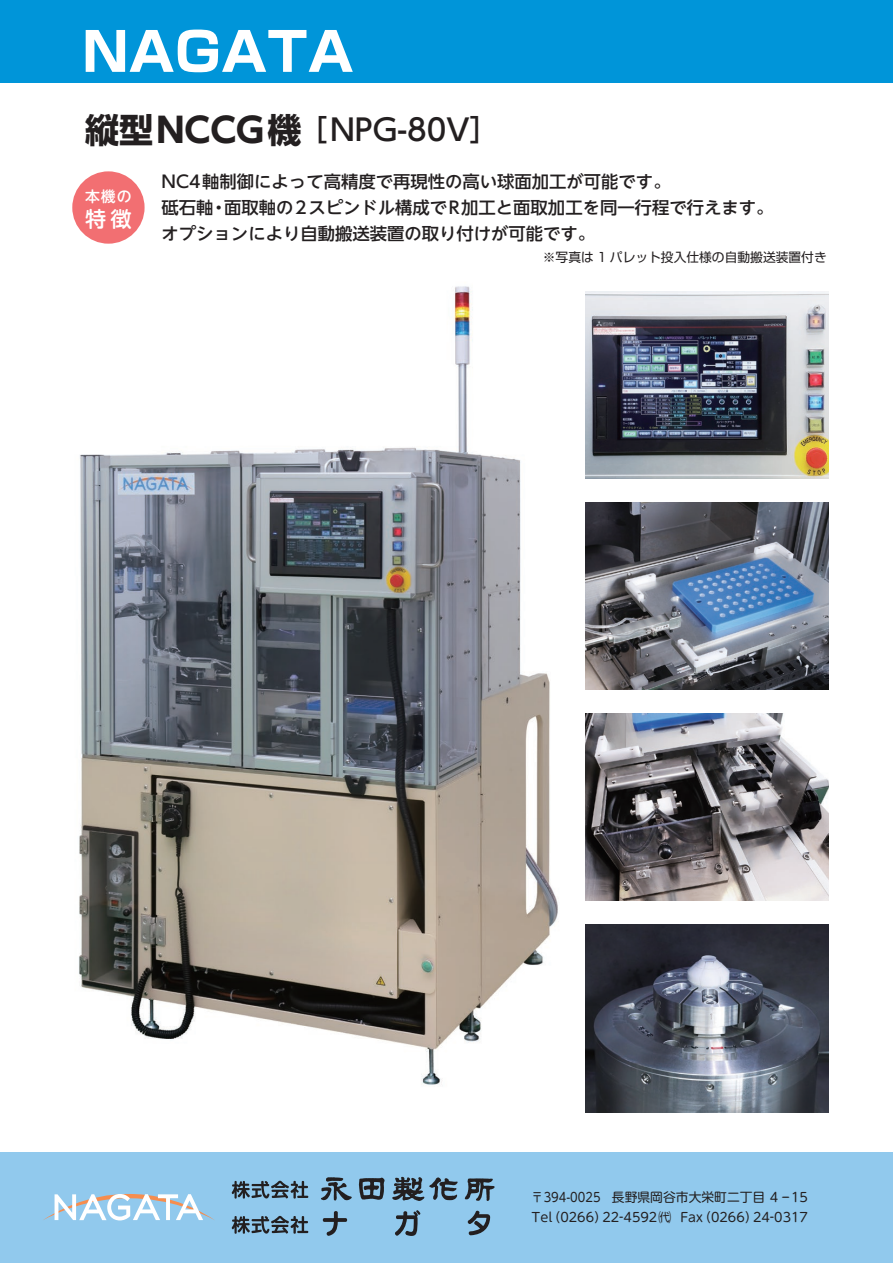
<style>
.page{position:relative;width:893px;height:1263px;background:#fff}
.page>*{position:absolute;margin:0;border:0;box-sizing:border-box;transform-origin:0 0}
.t1{font:700 53.1px "Shin Go Pro";color:#fff}
.t2{font:500 29.7px "UD Shin Go NT Pro";color:#231f20}
.t3{font:500 21.3px "UD Shin M Go Pro";color:#fff}
.t4{font:500 16.95px/25.5px "UD Shin Go NT Pro";color:#231f20}
.t5{font:500 14.85px "UD Shin M Go Pro";color:#fff}
.t6{font:12.75px/20.2px "UD Shin M Go Pro";color:#231f20;scale:.9 1}
.t7{font:12.75px "Shin Go Pro";color:#231f20}
.s1{font-weight:700;font-size:34.05px}
</style>
<div class="page">
<img style="left:79px;top:286px;width:479px;height:799px">
<div style="left:72px;top:171px;width:73px;height:73px;background:#f26f72;border-radius:50%"></div>
<img style="left:586px;top:714px;width:242px;height:187px">
<img style="left:586px;top:925px;width:242px;height:187px">
<img style="left:586px;top:502px;width:242px;height:188px">
<img style="left:586px;top:291px;width:242px;height:187px">
<div style="left:0;top:0;width:893px;height:83px;background:#0095d9"></div>
<div style="left:0;top:1152px;width:893px;height:111px;background:#91c9ed"></div>
<svg style="left:322px;top:1211px;width:26px;height:25px"></svg>
<svg style="left:395px;top:1210px;width:25px;height:26px"></svg>
<svg style="left:467px;top:1211px;width:23px;height:24px"></svg>
<svg style="left:231px;top:1216px;width:77px;height:18px"></svg>
<svg style="left:231px;top:1177px;width:264px;height:24px"></svg>
<svg style="left:43px;top:1194px;width:171px;height:27px"></svg>
<h1 class="t1" style="left:82px;top:10px;width:273px">NAGATA</h1>
<h2 class="t2" style="left:85px;top:106px;width:416px"><span class="s1">縦型NCCG機</span> ［NPG-80V］</h2>
<p class="t4" style="left:162px;top:169px;width:613px">NC4軸制御によって高精度で再現性の高い球面加工が可能です。<br>砥石軸・面取軸の2スピンドル構成でR加工と面取加工を同一行程で行えます。オプションにより自動搬送装置の取り付けが可能です。</p>
<p class="t5" style="left:85px;top:184px;width:48px">本機の</p>
<p class="t3" style="left:85px;top:201px;width:48px">特徴</p>
<p class="t7" style="left:543px;top:247px;width:285px">※写真は 1 パレット投入仕様の自動搬送装置付き</p>
<p class="t6" style="left:531px;top:1186px;width:309px">〒394-0025 長野県岡谷市大栄町二丁目 4 -15<br>Tel（0266）22-4592㈹ Fax（0266）24-0317</p>
</div>
